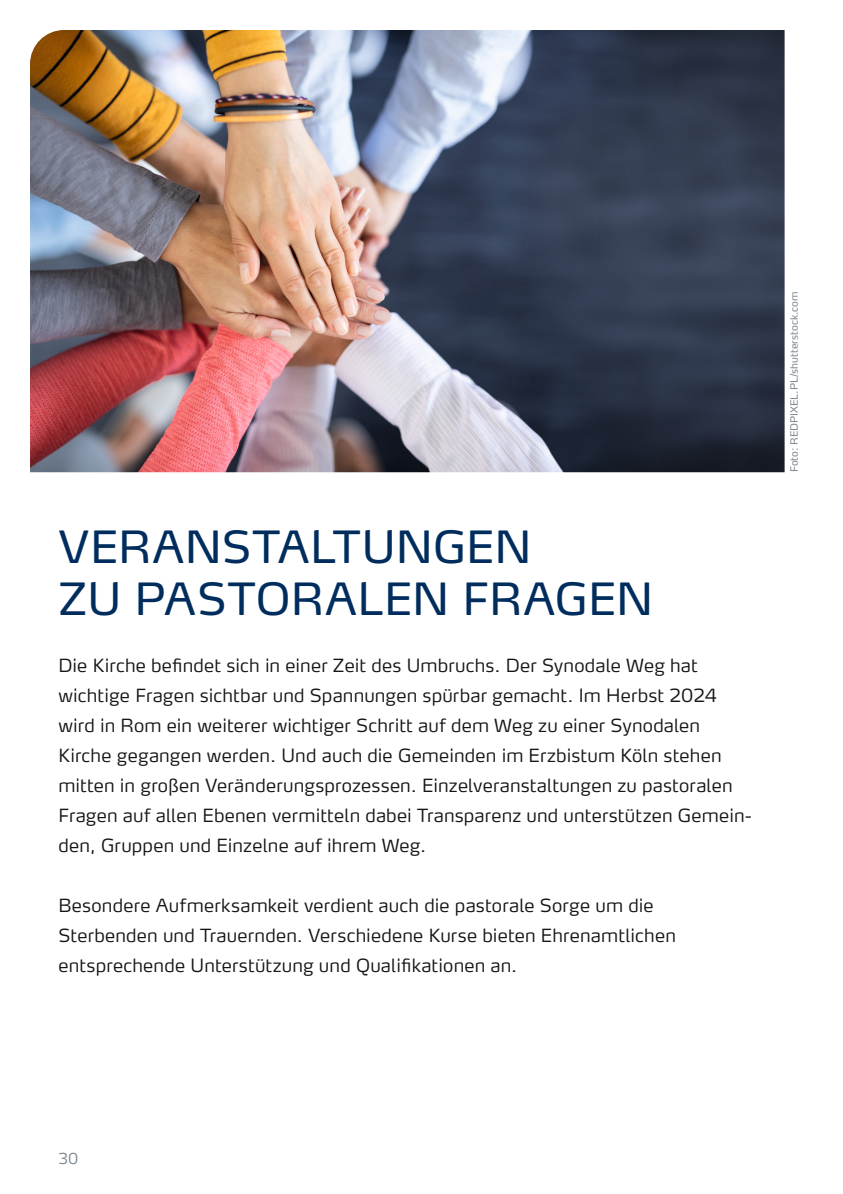
<style>
.page{position:relative;width:843px;height:1194px;background:#fff}
.page>*{position:absolute;margin:0;border:0;box-sizing:border-box;transform-origin:0 0}
.t1{font:44px/52.8px "Max OT";letter-spacing:.005em;color:#002d5d}
.t2{font:300 18px/30px "Max OT";letter-spacing:.01em;color:#151616}
.t3{font:300 15px "Max OT";color:#7d8790}
.t4{font:10px "Max OT";color:#7d8790}
</style>
<div class="page">
<img style="left:30px;top:30px;width:754px;height:442px">
<h1 class="t1" style="left:59px;top:520px;width:596px">VERANSTALTUNGEN<br>ZU PASTORALEN FRAGEN</h1>
<p class="t2" style="left:58px;top:651px;width:695px">Die Kirche befindet sich in einer Zeit des Umbruchs. Der Synodale Weg hat wichtige Fragen sichtbar und Spannungen spürbar gemacht. Im Herbst 2024 wird in Rom ein weiterer wichtiger Schritt auf dem Weg zu einer Synodalen Kirche gegangen werden. Und auch die Gemeinden im Erzbistum Köln stehen mitten in großen Veränderungsprozessen. Einzelveranstaltungen zu pastoralen Fragen auf allen Ebenen vermitteln dabei Transparenz und unterstützen Gemein&shy;den, Gruppen und Einzelne auf ihrem Weg.</p>
<p class="t2" style="left:58px;top:891px;width:619px">Besondere Aufmerksamkeit verdient auch die pastorale Sorge um die<br>Sterbenden und Trauernden. Verschiedene Kurse bieten Ehrenamtlichen entsprechende Unterstützung und Qualifikationen an.</p>
<p class="t4" style="left:787px;top:472px;width:182px;rotate:-90deg">Foto: REDPIXEL.PL/shutterstock.com</p>
<p class="t3" style="left:58px;top:1149px;width:22px">30</p>
</div>
